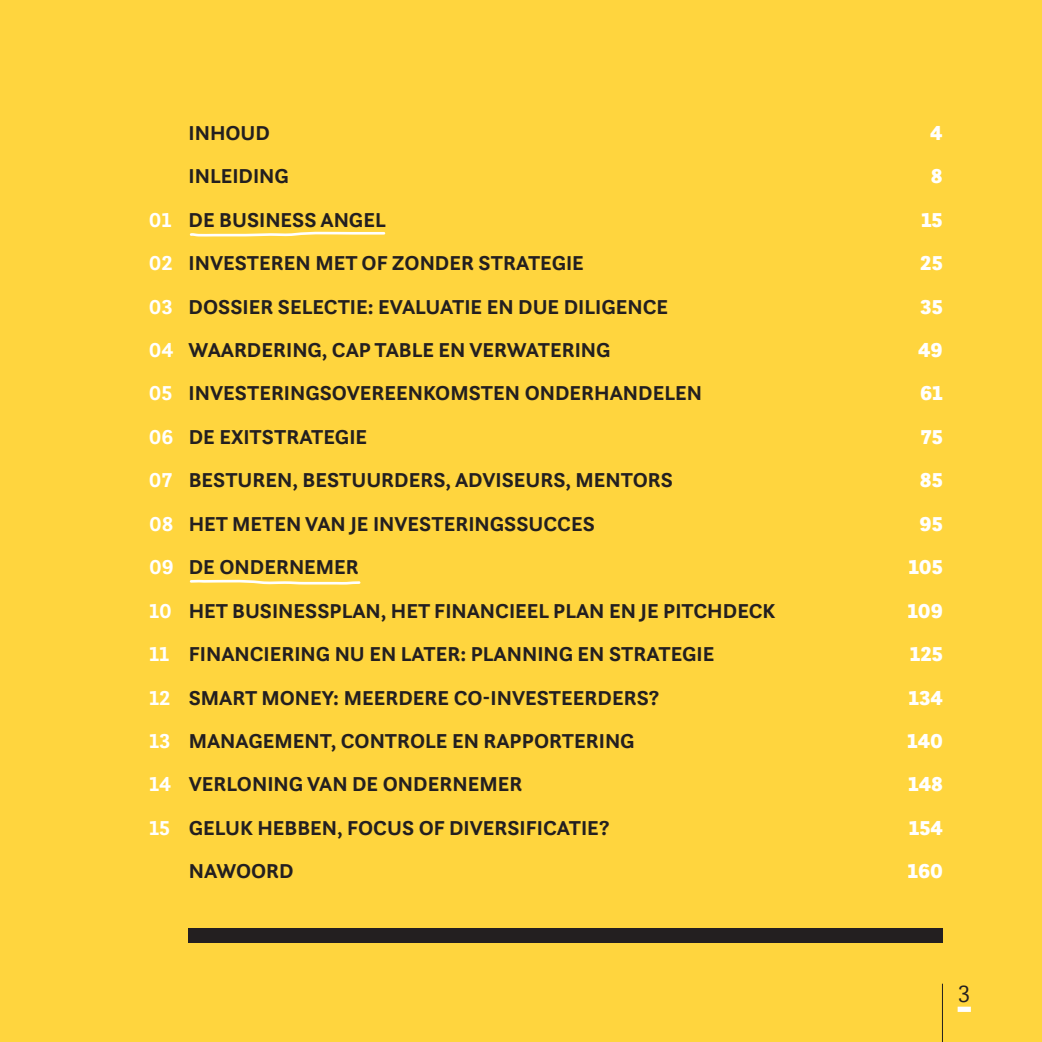
<style>
.page{position:relative;width:1042px;height:1042px;background:#ffd53e}
.page>*{position:absolute;margin:0;border:0;box-sizing:border-box;transform-origin:0 0}
.t1{font:300 24.5px "Questa Sans";color:#231f20}
.t2{font:700 21px "Questa Sans";color:#231f20}
.t3{font:900 21px "Questa Sans";color:#fff}
.s1{color:#fff}
</style>
<div class="page">
<div style="left:189px;top:928px;width:754px;height:15px;background:#231f20"></div>
<svg style="left:189px;top:231px;width:197px;height:6px"></svg>
<svg style="left:189px;top:579px;width:172px;height:6px"></svg>
<hr style="left:942px;top:983px;width:1px;height:59px;background:#231f20">
<div style="left:957px;top:1006px;width:14px;height:6px;background:#fff"></div>
<p class="t2" style="left:189px;top:125px;width:83px">INHOUD</p>
<p class="t3" style="left:930px;top:123px;width:14px">4</p>
<p class="t2" style="left:189px;top:168px;width:102px">INLEIDING</p>
<p class="t3" style="left:931px;top:167px;width:13px">8</p>
<p class="t2" style="left:149px;top:212px;width:238px"><span class="s1">01</span> DE BUSINESS ANGEL</p>
<p class="t3" style="left:921px;top:210px;width:23px">15</p>
<p class="t2" style="left:149px;top:255px;width:436px"><span class="s1">02</span> INVESTEREN MET OF ZONDER STRATEGIE</p>
<p class="t3" style="left:920px;top:254px;width:24px">25</p>
<p class="t2" style="left:149px;top:298px;width:521px"><span class="s1">03</span> DOSSIER SELECTIE: EVALUATIE EN DUE DILIGENCE</p>
<p class="t3" style="left:920px;top:297px;width:24px">35</p>
<p class="t2" style="left:149px;top:342px;width:463px"><span class="s1">04</span> WAARDERING, CAP TABLE EN VERWATERING</p>
<p class="t3" style="left:918px;top:340px;width:26px">49</p>
<p class="t2" style="left:149px;top:385px;width:554px"><span class="s1">05</span> INVESTERINGSOVEREENKOMSTEN ONDERHANDELEN</p>
<p class="t3" style="left:920px;top:384px;width:24px">61</p>
<p class="t2" style="left:149px;top:429px;width:220px"><span class="s1">06</span> DE EXITSTRATEGIE</p>
<p class="t3" style="left:921px;top:427px;width:24px">75</p>
<p class="t2" style="left:149px;top:472px;width:526px"><span class="s1">07</span> BESTUREN, BESTUURDERS, ADVISEURS, MENTORS</p>
<p class="t3" style="left:920px;top:471px;width:24px">85</p>
<p class="t2" style="left:149px;top:516px;width:447px"><span class="s1">08</span> HET METEN VAN JE INVESTERINGSSUCCES</p>
<p class="t3" style="left:919px;top:514px;width:25px">95</p>
<p class="t2" style="left:149px;top:559px;width:211px"><span class="s1">09</span> DE ONDERNEMER</p>
<p class="t3" style="left:908px;top:558px;width:36px">105</p>
<p class="t2" style="left:149px;top:602px;width:628px"><span class="s1">10</span> HET BUSINESSPLAN, HET FINANCIEEL PLAN EN JE PITCHDECK</p>
<p class="t3" style="left:907px;top:601px;width:37px">109</p>
<p class="t2" style="left:149px;top:646px;width:567px"><span class="s1">11</span> FINANCIERING NU EN LATER: PLANNING EN STRATEGIE</p>
<p class="t3" style="left:910px;top:644px;width:35px">125</p>
<p class="t2" style="left:149px;top:689px;width:512px"><span class="s1">12</span> SMART MONEY: MEERDERE CO-INVESTEERDERS?</p>
<p class="t3" style="left:908px;top:688px;width:36px">134</p>
<p class="t2" style="left:149px;top:733px;width:487px"><span class="s1">13</span> MANAGEMENT, CONTROLE EN RAPPORTERING</p>
<p class="t3" style="left:907px;top:731px;width:37px">140</p>
<p class="t2" style="left:149px;top:776px;width:375px"><span class="s1">14</span> VERLONING VAN DE ONDERNEMER</p>
<p class="t3" style="left:908px;top:775px;width:36px">148</p>
<p class="t2" style="left:149px;top:820px;width:462px"><span class="s1">15</span> GELUK HEBBEN, FOCUS OF DIVERSIFICATIE?</p>
<p class="t3" style="left:909px;top:818px;width:36px">154</p>
<p class="t2" style="left:189px;top:863px;width:106px">NAWOORD</p>
<p class="t3" style="left:907px;top:862px;width:37px">160</p>
<p class="t1" style="left:957px;top:984px;width:15px">3</p>
</div>
